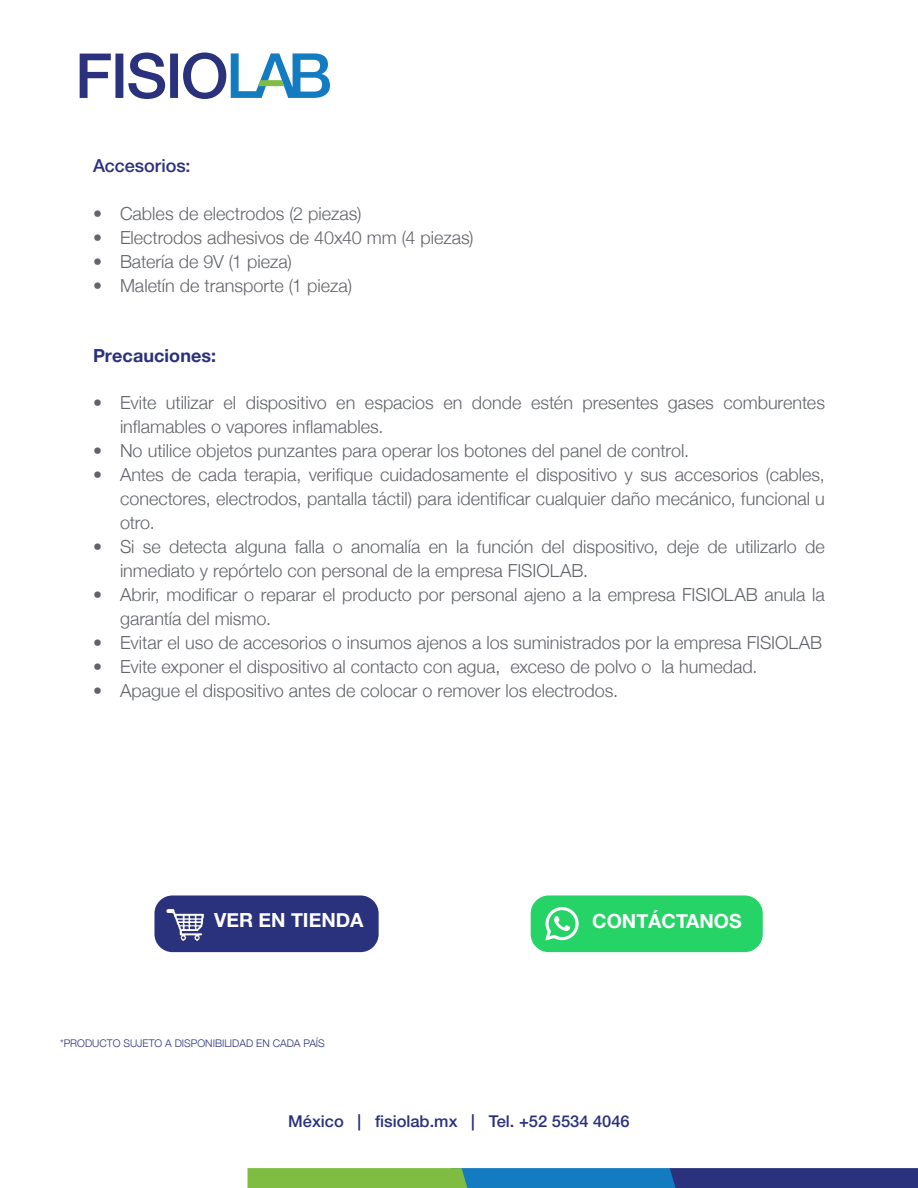
<style>
.page{position:relative;width:918px;height:1188px;background:#fff}
.page>*{position:absolute;margin:0;border:0;box-sizing:border-box;transform-origin:0 0}
.t1{font:700 19.5px "Helvetica Neue";color:#fff}
.t2{font:300 18px/24px "Helvetica Neue";color:#61646a}
.t3{font:700 18px "Helvetica Neue";letter-spacing:.005em;color:#2a317d}
.t4{font:500 18px "Helvetica Neue";color:#2a317d}
.t5{font:500 16.35px "Helvetica Neue";color:#2a317d}
.t6{font:300 10.5px "Helvetica Neue";color:#2a317d}
</style>
<div class="page">
<svg style="left:248px;top:1168px;width:670px;height:20px;background:#3f757f"></svg>
<svg style="left:80px;top:54px;width:31px;height:44px"></svg>
<div style="left:115px;top:54px;width:8px;height:44px;background:#2a317d"></div>
<svg style="left:128px;top:53px;width:37px;height:46px"></svg>
<div style="left:170px;top:54px;width:8px;height:44px;background:#2a317d"></div>
<svg style="left:183px;top:52px;width:147px;height:47px"></svg>
<div style="left:531px;top:895px;width:232px;height:57px;background:#25d366;border-radius:18px"></div>
<svg style="left:545px;top:907px;width:34px;height:34px"></svg>
<div style="left:154px;top:895px;width:225px;height:57px;background:#2a317d;border-radius:18px"></div>
<img style="left:166px;top:908px;width:38px;height:33px">
<p class="t4" style="left:93px;top:159px;width:99px">Accesorios:</p>
<p class="t2" style="left:93px;top:203px;width:270px">• Cables de electrodos (2 piezas)</p>
<p class="t2" style="left:93px;top:227px;width:382px">• Electrodos adhesivos de 40x40 mm (4 piezas)</p>
<p class="t2" style="left:93px;top:251px;width:200px">• Batería de 9V (1 pieza)</p>
<p class="t2" style="left:93px;top:275px;width:261px">• Maletín de transporte (1 pieza)</p>
<p class="t3" style="left:93px;top:345px;width:125px">Precauciones:</p>
<p class="t2" style="left:120px;top:392px;width:707px;text-indent:-27px">• Evite utilizar el dispositivo en espacios en donde estén presentes gases comburentes inflamables o vapores inflamables.</p>
<p class="t2" style="left:93px;top:440px;width:598px">• No utilice objetos punzantes para operar los botones del panel de control.</p>
<p class="t2" style="left:120px;top:464px;width:706px;text-align:justify;text-indent:-27px">• Antes de cada terapia, verifique cuidadosamente el dispositivo y sus accesorios (cables, conectores, electrodos, pantalla táctil) para identificar cualquier daño mecánico, funcional u otro.</p>
<p class="t2" style="left:120px;top:536px;width:706px;text-indent:-27px">• Si se detecta alguna falla o anomalía en la función del dispositivo, deje de utilizarlo de inmediato y repórtelo con personal de la empresa FISIOLAB.</p>
<p class="t2" style="left:120px;top:584px;width:706px;text-indent:-27px">• Abrir, modificar o reparar el producto por personal ajeno a la empresa FISIOLAB anula la garantía del mismo.</p>
<p class="t2" style="left:93px;top:632px;width:731px">• Evitar el uso de accesorios o insumos ajenos a los suministrados por la empresa FISIOLAB</p>
<p class="t2" style="left:93px;top:656px;width:666px">• Evite exponer el dispositivo al contacto con agua, exceso de polvo o la humedad.</p>
<p class="t2" style="left:93px;top:680px;width:527px">• Apague el dispositivo antes de colocar o remover los electrodos.</p>
<p class="t1" style="left:214px;top:908px;width:151px">VER EN TIENDA</p>
<p class="t1" style="left:592px;top:910px;width:151px">CONTÁCTANOS</p>
<p class="t6" style="left:60px;top:1037px;width:266px">*PRODUCTO SUJETO A DISPONIBILIDAD EN CADA PAÍS</p>
<p class="t5" style="left:288px;top:1115px;width:343px">México | fisiolab.mx | Tel. +52 5534 4046</p>
</div>
